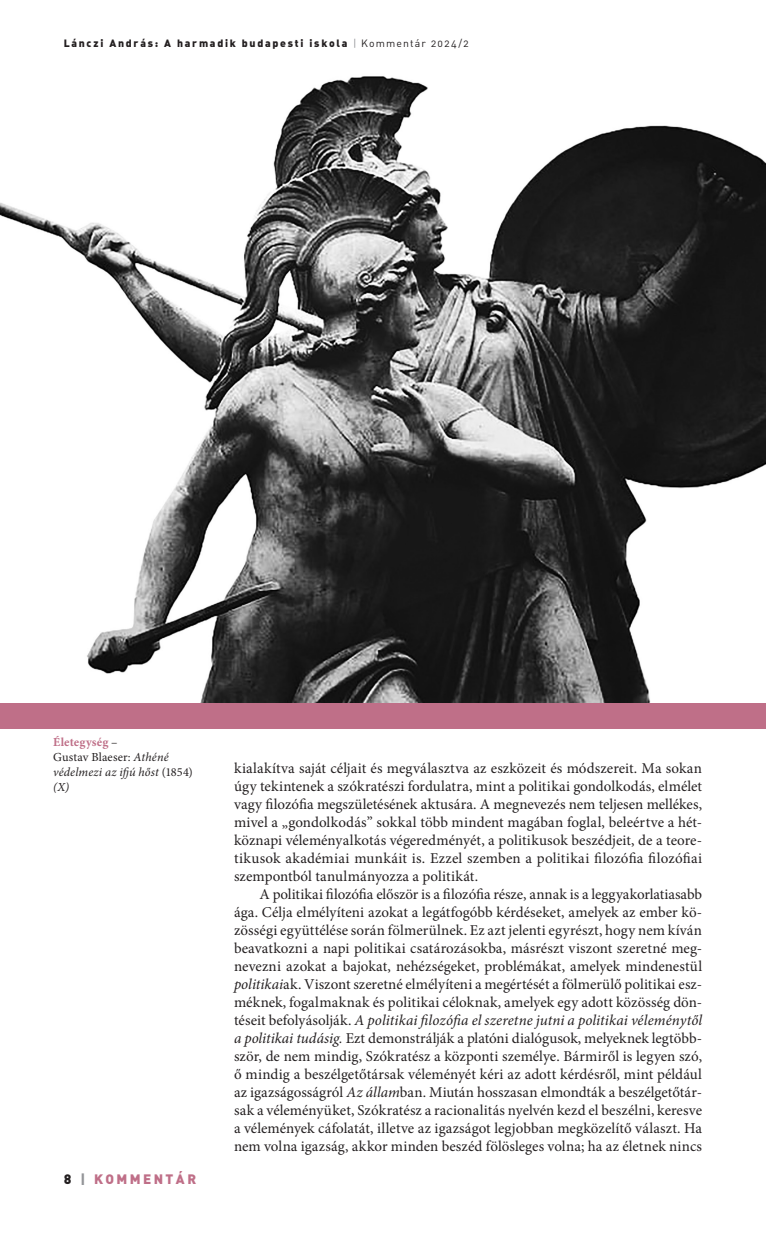
<style>
.page{position:relative;width:766px;height:1234px;background:#fff}
.page>*{position:absolute;margin:0;border:0;box-sizing:border-box;transform-origin:0 0}
._9_-_kenyér_2_---_10_pt{font:15px/18px "Minion Pro";letter-spacing:.005em;color:#231f20;text-align:justify}
.t1{font:13.5px "DIN Alt Blk PFL";letter-spacing:.2em;color:#bf6f88}
._1000_-_képaláírás{font:italic 12.3px/14.7px "Minion Pro";letter-spacing:.015em;color:#231f20}
.t2{font:10.5px "DIN Alt Blk PFL";letter-spacing:.175em;color:#231f20}
.s1{font-family:"DIN Alt PFL";color:#939598}
.s2{font-family:"DIN Alt PFL"}
.s3{font-weight:700;font-style:normal;color:#bf6f88}
.s4{font-style:normal}
.s5{color:#231f20}
.s6{color:#939598}
.s7{font-style:italic}
</style>
<div class="page">
<img style="left:0;top:76px;width:765px;height:627px">
<div style="left:0;top:703px;width:765px;height:25px;background:#bf6f88"></div>
<p class="t2" style="left:64px;top:36px;width:405px">Lánczi András: A harmadik budapesti iskola <span class="s1">|</span> <span class="s2">Kommentár 2024/2</span></p>
<p class="_1000_-_képaláírás" style="left:53px;top:735px;width:141px"><span class="s3">Életegység</span> <span class="s4">–<br>Gustav Blaeser:</span> Athéné védelmezi az ifjú hőst <span class="s4">(1854)</span></p>
<p class="_1000_-_képaláírás" style="left:53px;top:779px;width:18px">(X)</p>
<p class="t1" style="left:64px;top:1169px;width:134px"><span class="s5">8</span> <span class="s6">|</span> KOMMENTÁR</p>
<p class="_9_-_kenyér_2_---_10_pt" style="left:234px;top:759px;width:469px">kialakítva saját céljait és megválasztva az eszközeit és módszereit. Ma sokan úgy tekintenek a szókratészi fordulatra, mint a politikai gondolkodás, elmélet vagy filozófia megszületésének aktusára. A megnevezés nem teljesen mellékes, mivel a „gondolkodás” sokkal több mindent magában foglal, beleértve a hét&shy;köznapi véleményalkotás végeredményét, a politikusok beszédjeit, de a teore&shy;tikusok akadémiai munkáit is. Ezzel szemben a politikai filozófia filozófiai szempontból tanulmányozza a politikát.</p>
<p class="_9_-_kenyér_2_---_10_pt" style="left:234px;top:885px;width:469px;text-indent:26px">A politikai filozófia először is a filozófia része, annak is a leggyakorlatiasabb ága. Célja elmélyíteni azokat a legátfogóbb kérdéseket, amelyek az ember kö&shy;zösségi együttélése során fölmerülnek. Ez azt jelenti egyrészt, hogy nem kíván beavatkozni a napi politikai csatározásokba, másrészt viszont szeretné meg&shy;nevezni azokat a bajokat, nehézségeket, problémákat, amelyek mindenestül <span class="s7">politikai</span>ak. Viszont szeretné elmélyíteni a megértését a fölmerülő politikai esz&shy;méknek, fogalmaknak és politikai céloknak, amelyek egy adott közösség dön&shy;téseit befolyásolják. <span class="s7">A politikai filozófia el szeretne jutni a politikai véleménytől a politikai tudásig.</span> Ezt demonstrálják a platóni dialógusok, melyeknek legtöbb&shy;ször, de nem mindig, Szókratész a központi személye. Bármiről is legyen szó, ő mindig a beszélgetőtársak véleményét kéri az adott kérdésről, mint például az igazságosságról <span class="s7">Az állam</span>ban. Miután hosszasan elmondták a beszélgetőtár&shy;sak a véleményüket, Szókratész a racionalitás nyelvén kezd el beszélni, keresve a vélemények cáfolatát, illetve az igazságot legjobban megközelítő választ. Ha nem volna igazság, akkor minden beszéd fölösleges volna; ha az életnek nincs</p>
</div>
